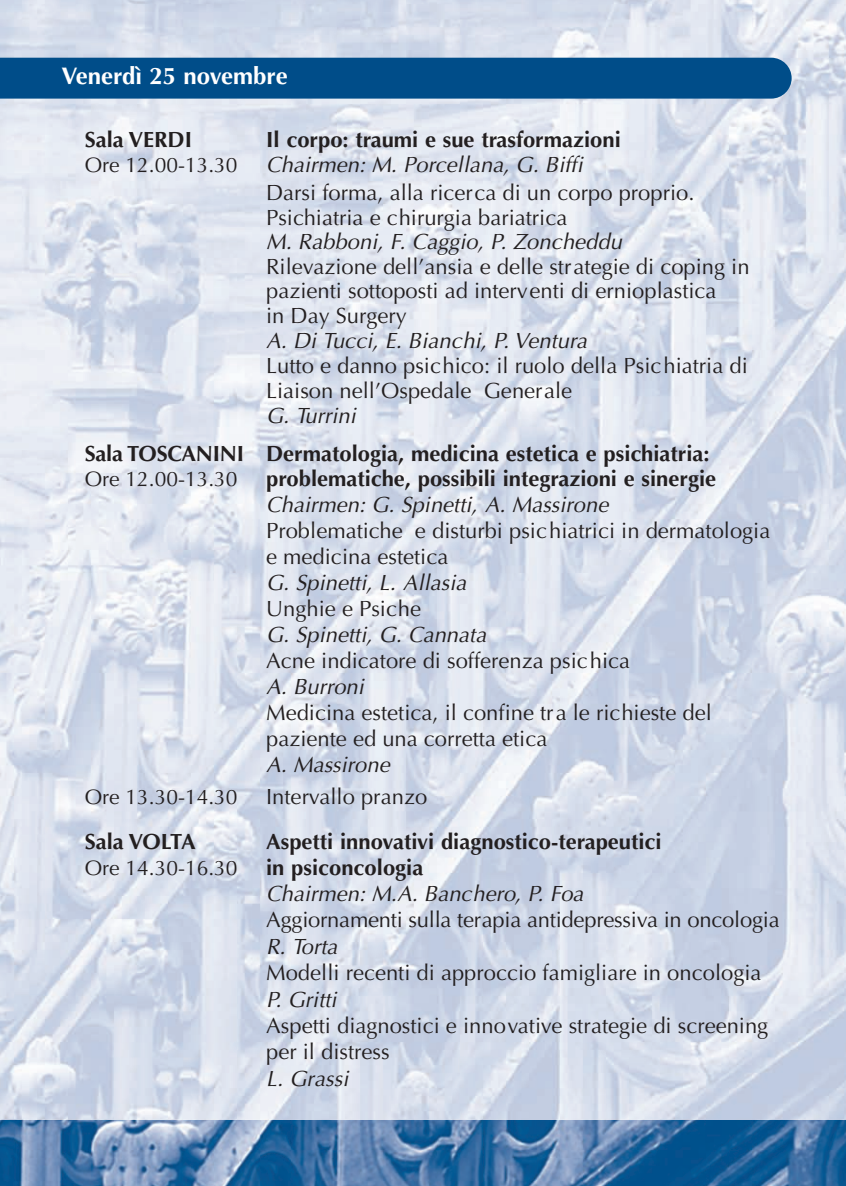
<style>
.page{position:relative;width:846px;height:1186px;background:#fff}
.page>*{position:absolute;margin:0;border:0;box-sizing:border-box;transform-origin:0 0}
.t1{font:700 24px "Optima";color:#fff}
.t2{font:22px/25px "Optima";color:#231f20}
.t3{font:italic 22px "Optima";color:#231f20}
.t4{font:700 22px "Optima";color:#231f20}
.t5{font:21px "Optima";color:#231f20}
</style>
<div class="page">
<img style="left:0;top:0;width:846px;height:1120px">
<img style="left:0;top:1120px;width:846px;height:66px">
<div style="left:0;top:58px;width:791px;height:41px;background:#004d89"></div>
<p class="t1" style="left:62px;top:66px;width:228px">Venerdì 25 novembre</p>
<p class="t4" style="left:85px;top:131px;width:109px">Sala VERDI</p>
<p class="t4" style="left:266px;top:131px;width:356px">Il corpo: traumi e sue trasformazioni</p>
<p class="t5" style="left:85px;top:152px;width:154px">Ore 12.00-13.30</p>
<p class="t3" style="left:266px;top:151px;width:323px">Chairmen:M.Porcellana,G.Biffi</p>
<p class="t2" style="left:266px;top:180px;width:430px">Darsi forma, alla ricerca di un corpo proprio.<br>Psichiatria e chirurgia bariatrica</p>
<p class="t3" style="left:266px;top:229px;width:362px">M.Rabboni,F.Caggio,P.Zoncheddu</p>
<p class="t2" style="left:266px;top:254px;width:485px">Rilevazione dell’ansia e delle strategie di coping in pazienti sottoposti ad interventi di ernioplastica<br>in Day Surgery</p>
<p class="t3" style="left:266px;top:327px;width:327px">A.DiTucci,E.Bianchi,P.Ventura</p>
<p class="t2" style="left:266px;top:353px;width:483px">Lutto e danno psichico: il ruolo della Psichiatria di<br>Liaison nell’Ospedale Generale</p>
<p class="t3" style="left:266px;top:403px;width:96px">G.Turrini</p>
<p class="t4" style="left:85px;top:444px;width:626px">Sala TOSCANINI Dermatologia, medicina estetica e psichiatria:</p>
<p class="t5" style="left:85px;top:467px;width:154px">Ore 12.00-13.30</p>
<p class="t4" style="left:266px;top:469px;width:451px">problematiche, possibili integrazioni e sinergie</p>
<p class="t3" style="left:266px;top:492px;width:349px">Chairmen:G.Spinetti, A.Massirone</p>
<p class="t2" style="left:266px;top:518px;width:506px;line-height:26px">Problematiche e disturbi psichiatrici in dermatologia e medicina estetica</p>
<p class="t3" style="left:266px;top:570px;width:207px">G.Spinetti,L. Allasia</p>
<p class="t2" style="left:266px;top:596px;width:156px">Unghie e Psiche</p>
<p class="t3" style="left:266px;top:622px;width:227px">G.Spinetti,G.Cannata</p>
<p class="t2" style="left:266px;top:648px;width:365px">Acne indicatore di sofferenza psichica</p>
<p class="t3" style="left:266px;top:674px;width:104px">A.Burroni</p>
<p class="t2" style="left:266px;top:700px;width:447px;line-height:26px">Medicina estetica, il confine tra le richieste del paziente ed una corretta etica</p>
<p class="t3" style="left:266px;top:752px;width:130px">A.Massirone</p>
<p class="t5" style="left:85px;top:785px;width:154px">Ore 13.30-14.30</p>
<p class="t2" style="left:266px;top:784px;width:163px">Intervallo pranzo</p>
<p class="t4" style="left:85px;top:832px;width:113px">Sala VOLTA</p>
<p class="t4" style="left:266px;top:832px;width:397px">Aspetti innovativi diagnostico-terapeutici</p>
<p class="t5" style="left:85px;top:855px;width:154px">Ore 14.30-16.30</p>
<p class="t4" style="left:266px;top:858px;width:159px">in psiconcologia</p>
<p class="t3" style="left:266px;top:881px;width:324px">Chairmen:M.A.Banchero,P.Foa</p>
<p class="t2" style="left:266px;top:908px;width:515px">Aggiornamenti sulla terapia antidepressiva in oncologia</p>
<p class="t3" style="left:266px;top:933px;width:78px">R.Torta</p>
<p class="t2" style="left:266px;top:960px;width:497px">Modelli recenti di approccio famigliare in oncologia</p>
<p class="t3" style="left:266px;top:986px;width:77px">P.Gritti</p>
<p class="t2" style="left:266px;top:1013px;width:503px;line-height:26.4px">Aspetti diagnostici e innovative strategie di screening per il distress</p>
<p class="t3" style="left:266px;top:1065px;width:89px">L.Grassi</p>
</div>
